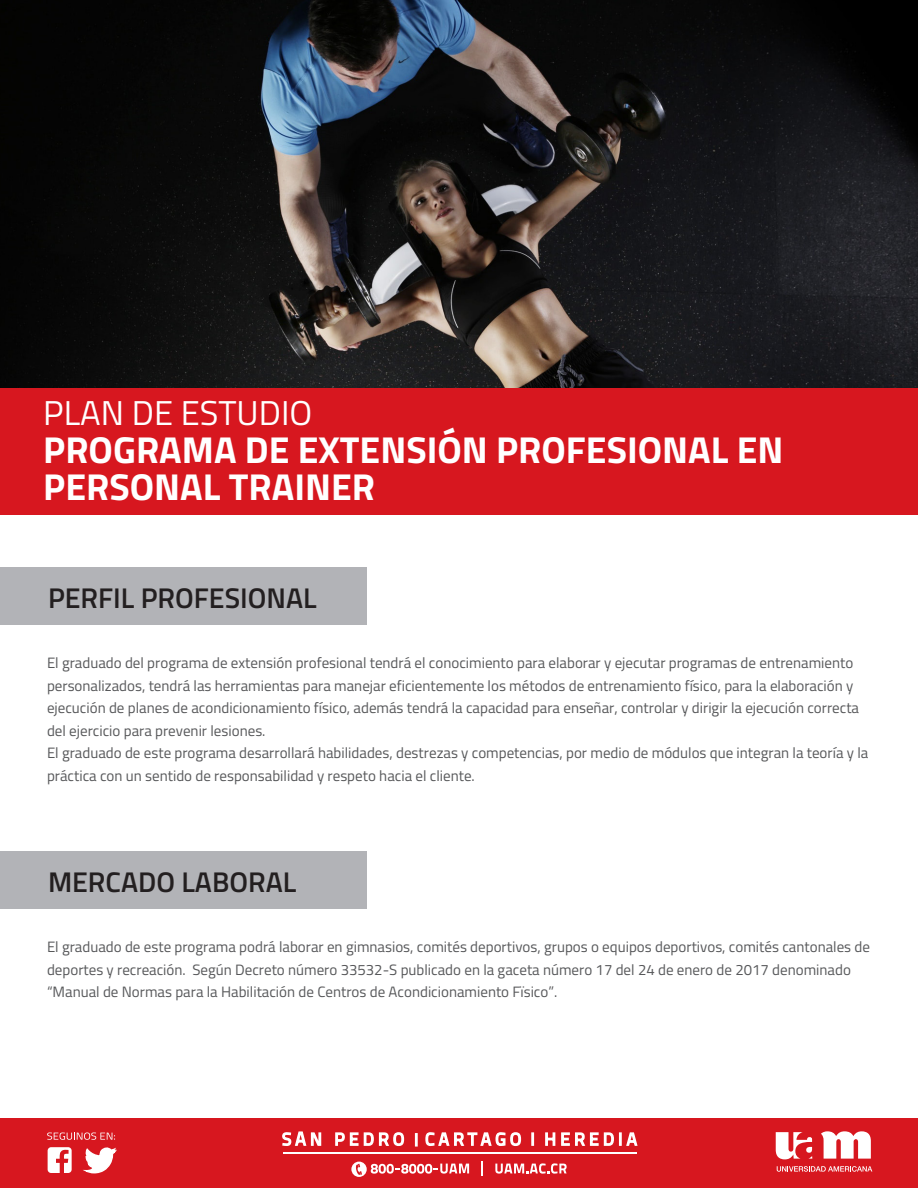
<style>
.page{position:relative;width:918px;height:1188px;background:#fff}
.page>*{position:absolute;margin:0;border:0;box-sizing:border-box;transform-origin:0 0}
.t1{font:700 37.5px/37.5px "Titillium";color:#fff}
.t2{font:34.5px "Titillium";color:#fff}
.t3{font:600 28.5px "Titillium";color:#231f20}
.t4{font:15px/22.5px "Titillium";color:#57585a}
</style>
<div class="page">
<img style="left:0;top:0;width:918px;height:388px">
<div style="left:0;top:852px;width:367px;height:57px;background:#b2b3b7"></div>
<div style="left:0;top:388px;width:918px;height:127px;background:#d7171f"></div>
<div style="left:0;top:568px;width:367px;height:57px;background:#b2b3b7"></div>
<div style="left:0;top:1118px;width:918px;height:70px;background:#d7171f"></div>
<svg style="left:83px;top:1147px;width:34px;height:27px"></svg>
<svg style="left:48px;top:1147px;width:24px;height:26px"></svg>
<svg style="left:47px;top:1133px;width:68px;height:7px"></svg>
<svg style="left:351px;top:1162px;width:118px;height:15px"></svg>
<svg style="left:495px;top:1163px;width:72px;height:11px"></svg>
<svg style="left:481px;top:1162px;width:2px;height:14px"></svg>
<svg style="left:282px;top:1131px;width:40px;height:22px"></svg>
<svg style="left:335px;top:1132px;width:70px;height:14px"></svg>
<svg style="left:425px;top:1132px;width:97px;height:14px"></svg>
<div style="left:531px;top:1132px;width:3px;height:14px;background:#fff;border:2px solid #fff"></div>
<div style="left:415px;top:1133px;width:3px;height:14px;background:#fff;border:2px solid #fff"></div>
<svg style="left:545px;top:1132px;width:69px;height:14px"></svg>
<div style="left:619px;top:1132px;width:3px;height:14px;background:#fff;border:2px solid #fff"></div>
<svg style="left:626px;top:1132px;width:12px;height:14px"></svg>
<hr style="left:283px;top:1153px;width:354px;height:1px;background:#fff">
<svg style="left:776px;top:1132px;width:36px;height:27px"></svg>
<svg style="left:821px;top:1131px;width:50px;height:28px"></svg>
<svg style="left:777px;top:1166px;width:95px;height:6px"></svg>
<h2 class="t2" style="left:43px;top:388px;width:271px">PLAN DE ESTUDIO</h2>
<h1 class="t1" style="left:43px;top:429px;width:742px">PROGRAMA DE EXTENSIÓN PROFESIONAL EN<br>PERSONAL TRAINER</h1>
<h3 class="t3" style="left:48px;top:577px;width:270px">PERFIL PROFESIONAL</h3>
<p class="t4" style="left:47px;top:651px;width:823px">El graduado del programa de extensión profesional tendrá el conocimiento para elaborar y ejecutar programas de entrenamiento personalizados, tendrá las herramientas para manejar eficientemente los métodos de entrenamiento físico, para la elaboración y ejecución de planes de acondicionamiento físico, además tendrá la capacidad para enseñar, controlar y dirigir la ejecución correcta del ejercicio para prevenir lesiones.<br>El graduado de este programa desarrollará habilidades, destrezas y competencias, por medio de módulos que integran la teoría y la práctica con un sentido de responsabilidad y respeto hacia el cliente.</p>
<h3 class="t3" style="left:48px;top:861px;width:250px">MERCADO LABORAL</h3>
<p class="t4" style="left:47px;top:935px;width:825px">El graduado de este programa podrá laborar en gimnasios, comités deportivos, grupos o equipos deportivos, comités cantonales de deportes y recreación. Según Decreto número 33532-S publicado en la gaceta número 17 del 24 de enero de 2017 denominado “Manual de Normas para la Habilitación de Centros de Acondicionamiento Fïsico”.</p>
</div>
